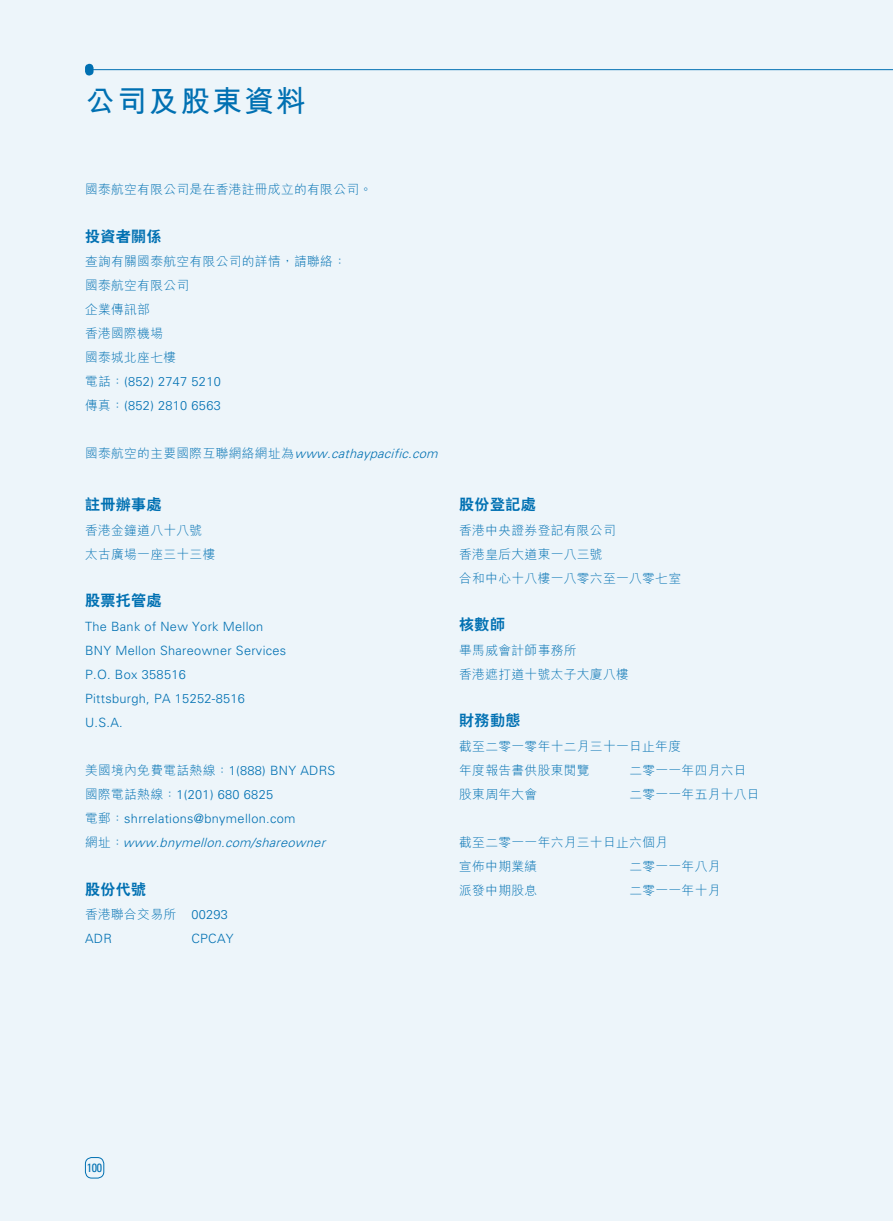
<style>
.page{position:relative;width:893px;height:1221px;background:#fff}
.page>*{position:absolute;margin:0;border:0;box-sizing:border-box;transform-origin:0 0}
.t1{font:700 30px "M Hei HK";letter-spacing:.06em;color:#0070b2}
.t2{font:800 15px "C Hei 2 HK";letter-spacing:.025em;color:#0070b2}
.t3{font:300 12.75px/24px "M Hei HK";letter-spacing:.025em;color:#0070b2}
.t4{font:300 12.75px/24px "Univers";letter-spacing:.025em;color:#0070b2}
.t5{font:italic 300 12.75px/24px "Univers";color:#0070b2}
.t6{font:condensed 12px "Univers";color:#0070b2}
.s1{font-family:"M Hei HK"}
.s2{font-family:"M Hei HK";font-style:normal}
.s3{font-style:normal}
.s4{font-family:"Univers"}
</style>
<div class="page">
<div style="left:0;top:0;width:893px;height:1220px;background:#edf5fa"></div>
<hr style="left:88px;top:69px;width:805px;height:1px;background:#0070b2">
<div style="left:85px;top:64px;width:9px;height:11px;background:#0070b2;border-radius:4px"></div>
<div style="left:85px;top:1156px;width:19px;height:22px;border:1px solid #0070b2;border-radius:6px"></div>
<h1 class="t1" style="left:85px;top:79px;width:222px">公司及股東資料</h1>
<p class="t3" style="left:85px;top:177px;width:289px">國泰航空有限公司是在香港註冊成立的有限公司。</p>
<p class="t2" style="left:85px;top:227px;width:78px">投資者關係</p>
<p class="t3" style="left:85px;top:249px;width:263px">查詢有關國泰航空有限公司的詳情，請聯絡：國泰航空有限公司<br>企業傳訊部<br>香港國際機場<br>國泰城北座七樓</p>
<p class="t4" style="left:85px;top:370px;width:137px"><span class="s1">電話：</span>(852) 2747 5210<span class="s1">傳真：</span>(852) 2810 6563</p>
<p class="t5" style="left:85px;top:442px;width:358px"><span class="s2">國泰航空的主要國際互聯網絡網址為</span> www.cathaypacific.com</p>
<p class="t2" style="left:85px;top:494px;width:78px">註冊辦事處</p>
<p class="t2" style="left:459px;top:494px;width:78px">股份登記處</p>
<p class="t3" style="left:85px;top:517px;width:119px">香港金鐘道八十八號</p>
<p class="t3" style="left:459px;top:517px;width:158px">香港中央證券登記有限公司</p>
<p class="t3" style="left:85px;top:541px;width:132px">太古廣場一座三十三樓</p>
<p class="t3" style="left:459px;top:541px;width:223px">香港皇后大道東一八三號<br>合和中心十八樓一八零六至一八零七室</p>
<p class="t2" style="left:85px;top:590px;width:78px">股票托管處</p>
<p class="t4" style="left:85px;top:614px;width:180px">The Bank of New York Mellon</p>
<p class="t2" style="left:459px;top:614px;width:47px">核數師</p>
<p class="t4" style="left:85px;top:638px;width:203px">BNY Mellon Shareowner Services</p>
<p class="t3" style="left:459px;top:637px;width:119px">畢馬威會計師事務所</p>
<p class="t4" style="left:85px;top:662px;width:102px">P.O. Box 358516</p>
<p class="t3" style="left:459px;top:661px;width:171px">香港遮打道十號太子大廈八樓</p>
<p class="t4" style="left:85px;top:686px;width:162px">Pittsburgh, PA 15252-8516<br>U.S.A.</p>
<p class="t2" style="left:459px;top:710px;width:63px">財務動態</p>
<p class="t3" style="left:459px;top:733px;width:223px">截至二零一零年十二月三十一日止年度</p>
<p class="t4" style="left:85px;top:758px;width:252px"><span class="s1">美國境內免費電話熱線：</span>1(888) BNY ADRS</p>
<p class="t3" style="left:459px;top:757px;width:132px">年度報告書供股東閱覽</p>
<p class="t3" style="left:629px;top:757px;width:119px">二零一一年四月六日</p>
<p class="t4" style="left:85px;top:782px;width:190px"><span class="s1">國際電話熱線：</span>1(201) 680 6825</p>
<p class="t3" style="left:459px;top:781px;width:80px">股東周年大會</p>
<p class="t3" style="left:629px;top:781px;width:132px">二零一一年五月十八日</p>
<p class="t5" style="left:85px;top:806px;width:246px"><span class="s2">電郵：</span><span class="s3">shrrelations@bnymellon.com<br></span><span class="s2">網址：</span> www.bnymellon.com/shareowner</p>
<p class="t3" style="left:459px;top:829px;width:210px">截至二零一一年六月三十日止六個月宣佈中期業績</p>
<p class="t3" style="left:629px;top:853px;width:93px">二零一一年八月</p>
<p class="t2" style="left:85px;top:878px;width:63px">股份代號</p>
<p class="t3" style="left:459px;top:877px;width:80px">派發中期股息</p>
<p class="t3" style="left:629px;top:877px;width:93px">二零一一年十月</p>
<p class="t3" style="left:85px;top:901px;width:145px">香港聯合交易所 <span class="s4">00293</span></p>
<p class="t4" style="left:85px;top:926px;width:28px">ADR</p>
<p class="t4" style="left:191px;top:926px;width:44px">CPCAY</p>
<p class="t6" style="left:87px;top:1160px;width:17px">100</p>
</div>
